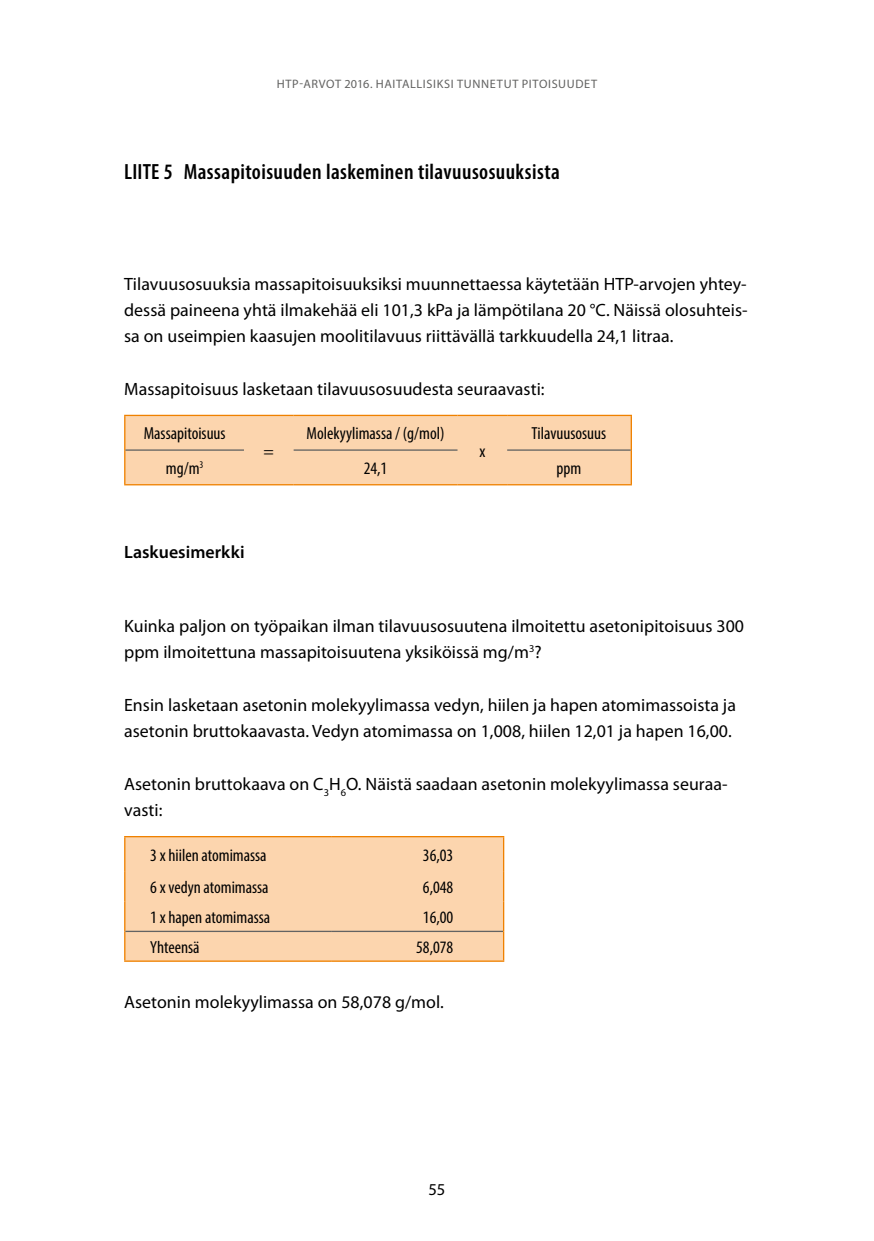
<style>
.page{position:relative;width:874px;height:1241px;background:#fff}
.page>*{position:absolute;margin:0;border:0;box-sizing:border-box;transform-origin:0 0}
.Otsikko_4{font:600 condensed 22.05px "Myriad Pro";letter-spacing:.02em;color:#000}
._01_Leipä_1__kpl_ei{font:17.85px/26.2px "Myriad Pro";letter-spacing:.005em;color:#000}
._01_Leipä_1__kpl_ei-2{font:600 17.85px "Myriad Pro";letter-spacing:.005em;color:#000}
._04_Taulu_kesk_cond{font:condensed 17.5px "Myriad Pro";color:#000}
.t1{font:16.62px "Myriad Pro";color:#000}
.t2{font:12.25px "Myriad Pro";letter-spacing:.05em;color:#636362}
</style>
<div class="page">
<div style="left:125px;top:416px;width:505px;height:68px;background:#fcd5ae"></div>
<hr style="left:124px;top:414px;width:120px;height:2px;background:#ef8100">
<hr style="left:124px;top:416px;width:1px;height:34px;background:#ef8100">
<hr style="left:244px;top:414px;width:49px;height:2px;background:#ef8100">
<hr style="left:293px;top:414px;width:164px;height:2px;background:#ef8100">
<hr style="left:457px;top:414px;width:50px;height:2px;background:#ef8100">
<hr style="left:507px;top:414px;width:124px;height:2px;background:#ef8100">
<hr style="left:630px;top:416px;width:1px;height:34px;background:#ef8100">
<hr style="left:124px;top:450px;width:1px;height:34px;background:#ef8100">
<hr style="left:630px;top:450px;width:1px;height:34px;background:#ef8100">
<hr style="left:124px;top:484px;width:120px;height:1px;background:#ef8100">
<hr style="left:244px;top:484px;width:49px;height:1px;background:#ef8100">
<hr style="left:293px;top:484px;width:164px;height:1px;background:#ef8100">
<hr style="left:457px;top:484px;width:50px;height:1px;background:#ef8100">
<hr style="left:507px;top:484px;width:124px;height:1px;background:#ef8100">
<hr style="left:125px;top:449px;width:119px;height:1px;background:#636362">
<hr style="left:293px;top:449px;width:164px;height:1px;background:#636362">
<hr style="left:507px;top:449px;width:123px;height:1px;background:#636362">
<div style="left:125px;top:837px;width:377px;height:123px;background:#fcd5ae"></div>
<hr style="left:124px;top:835px;width:208px;height:2px;background:#ef8100">
<hr style="left:124px;top:837px;width:1px;height:34px;background:#ef8100">
<hr style="left:332px;top:835px;width:172px;height:2px;background:#ef8100">
<hr style="left:502px;top:837px;width:2px;height:34px;background:#ef8100">
<hr style="left:124px;top:871px;width:1px;height:30px;background:#ef8100">
<hr style="left:502px;top:871px;width:2px;height:30px;background:#ef8100">
<hr style="left:124px;top:901px;width:1px;height:30px;background:#ef8100">
<hr style="left:502px;top:901px;width:2px;height:30px;background:#ef8100">
<svg style="left:124px;top:931px;width:1px;height:29px"></svg>
<hr style="left:502px;top:931px;width:2px;height:29px;background:#ef8100">
<hr style="left:124px;top:960px;width:208px;height:1px;background:#ef8100">
<hr style="left:332px;top:960px;width:172px;height:1px;background:#ef8100">
<hr style="left:125px;top:930px;width:207px;height:1px;background:#636362">
<hr style="left:332px;top:930px;width:170px;height:1px;background:#636362">
<p class="t2" style="left:276px;top:77px;width:322px">HTP-ARVOT 2016. HAITALLISIKSI TUNNETUT PITOISUUDET</p>
<p class="Otsikko_4" style="left:124px;top:158px;width:437px">LIITE 5 Massapitoisuuden laskeminen tilavuusosuuksista</p>
<p class="_01_Leipä_1__kpl_ei" style="left:124px;top:271px;width:624px;text-align:justify">Tilavuusosuuksia massapitoisuuksiksi muunnettaessa käytetään HTP-arvojen yhtey&shy;dessä paineena yhtä ilmakehää eli 101,3 kPa ja lämpötilana 20 °C. Näissä olosuhteis&shy;sa on useimpien kaasujen moolitilavuus riittävällä tarkkuudella 24,1 litraa.</p>
<p class="_01_Leipä_1__kpl_ei" style="left:124px;top:376px;width:422px">Massapitoisuus lasketaan tilavuusosuudesta seuraavasti:</p>
<p class="_04_Taulu_kesk_cond" style="left:144px;top:423px;width:83px">Massapitoisuus</p>
<p class="_04_Taulu_kesk_cond" style="left:263px;top:440px;width:12px">=</p>
<p class="_04_Taulu_kesk_cond" style="left:306px;top:423px;width:139px">Molekyylimassa / (g/mol)</p>
<p class="_04_Taulu_kesk_cond" style="left:531px;top:423px;width:76px">Tilavuusosuus</p>
<p class="_04_Taulu_kesk_cond" style="left:479px;top:440px;width:7px">x</p>
<p class="_04_Taulu_kesk_cond" style="left:166px;top:457px;width:39px">mg/m<sup>3</sup></p>
<p class="_04_Taulu_kesk_cond" style="left:363px;top:457px;width:25px">24,1</p>
<p class="_04_Taulu_kesk_cond" style="left:556px;top:457px;width:26px">ppm</p>
<p class="_01_Leipä_1__kpl_ei-2" style="left:124px;top:542px;width:122px">Laskuesimerkki</p>
<p class="_01_Leipä_1__kpl_ei" style="left:124px;top:613px;width:621px">Kuinka paljon on työpaikan ilman tilavuusosuutena ilmoitettu asetonipitoisuus 300 ppm ilmoitettuna massapitoisuutena yksiköissä mg/m<sup>3</sup>?</p>
<p class="_01_Leipä_1__kpl_ei" style="left:124px;top:692px;width:613px">Ensin lasketaan asetonin molekyylimassa vedyn, hiilen ja hapen atomimassoista ja asetonin bruttokaavasta. Vedyn atomimassa on 1,008, hiilen 12,01 ja hapen 16,00.</p>
<p class="_01_Leipä_1__kpl_ei" style="left:124px;top:771px;width:604px">Asetonin bruttokaava on C<sub>3</sub>H<sub>6</sub>O. Näistä saadaan asetonin molekyylimassa seuraa&shy;vasti:</p>
<p class="_04_Taulu_kesk_cond" style="left:150px;top:844px;width:118px">3 x hiilen atomimassa</p>
<p class="_04_Taulu_kesk_cond" style="left:423px;top:844px;width:32px">36,03</p>
<p class="_04_Taulu_kesk_cond" style="left:150px;top:876px;width:120px">6 x vedyn atomimassa</p>
<p class="_04_Taulu_kesk_cond" style="left:423px;top:876px;width:32px">6,048</p>
<p class="_04_Taulu_kesk_cond" style="left:150px;top:906px;width:121px">1 x hapen atomimassa</p>
<p class="_04_Taulu_kesk_cond" style="left:423px;top:906px;width:32px">16,00</p>
<p class="_04_Taulu_kesk_cond" style="left:150px;top:936px;width:51px">Yhteensä</p>
<p class="_04_Taulu_kesk_cond" style="left:416px;top:936px;width:39px">58,078</p>
<p class="_01_Leipä_1__kpl_ei" style="left:124px;top:989px;width:321px">Asetonin molekyylimassa on 58,078 g/mol.</p>
<p class="t1" style="left:428px;top:1179px;width:18px">55</p>
</div>
